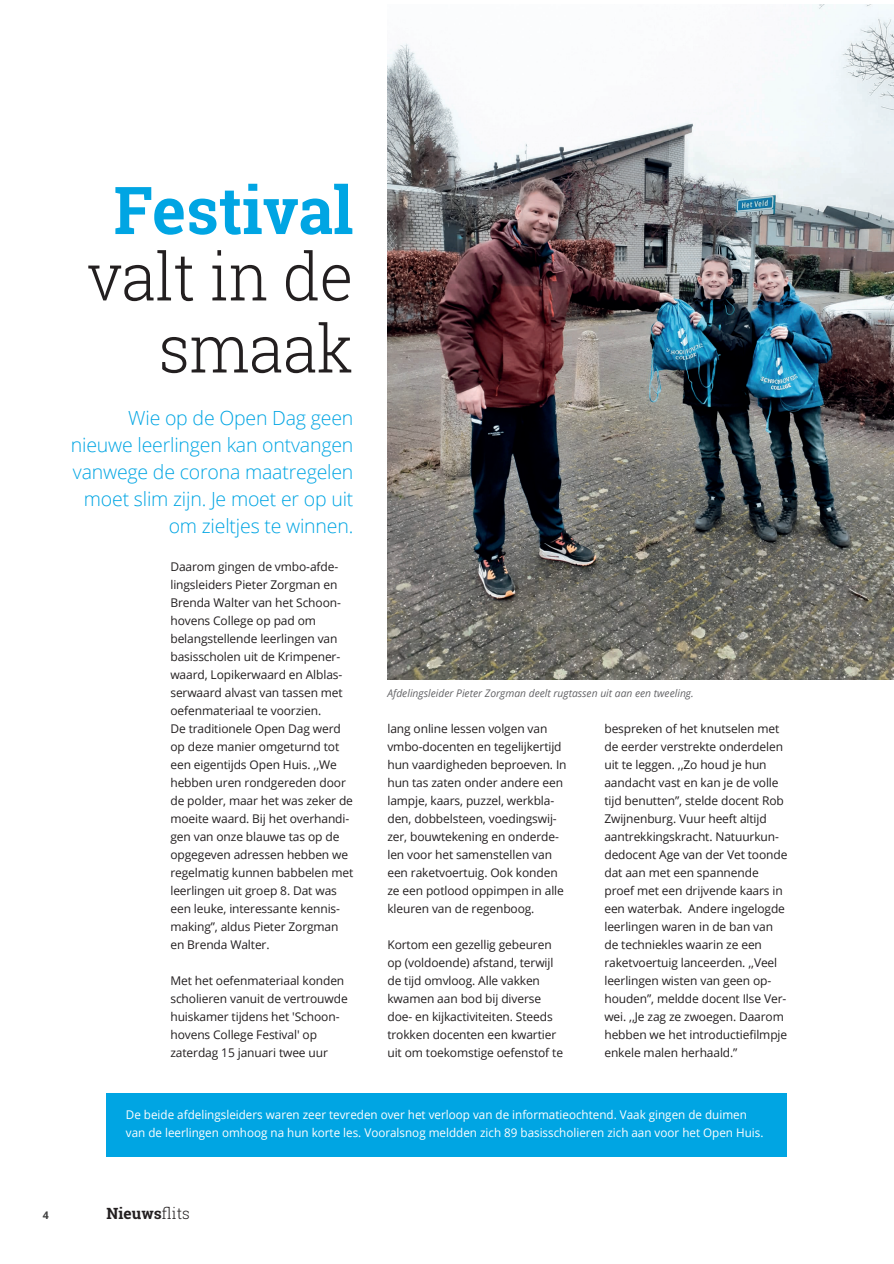
<style>
.page{position:relative;width:894px;height:1264px;background:#fff}
.page>*{position:absolute;margin:0;border:0;box-sizing:border-box;transform-origin:0 0}
.t1{font:300 66px "Roboto Slab";letter-spacing:-.01em;color:#231f20;scale:.95 1}
.t2{font:700 66px "Roboto Slab";color:#00a5e3;scale:.96 1}
.t3{font:300 19.5px/27px "Open Sans";letter-spacing:-.01em;color:#00a5e3;text-align:right}
.t4{font:700 15.45px "Roboto Slab";color:#231f20}
.t5{font:12px/18px "Open Sans";letter-spacing:-.01em;color:#231f20}
.t6{font:12px/18px "Open Sans";color:#fff}
.t7{font:italic 10.5px "Open Sans";color:#636366}
.t8{font:700 10.5px "Open Sans";color:#3e3e3f}
.s1{font-weight:300}
</style>
<div class="page">
<hr style="left:893px;top:0;width:1px;height:678px;background:#00a5e3">
<div style="left:107px;top:1093px;width:680px;height:64px;background:#00a5e3"></div>
<img style="left:387px;top:4px;width:506px;height:675px">
<p class="t2" style="left:114px;top:165px;width:251px">Festival</p>
<p class="t1" style="left:87px;top:231px;width:282px">valt in de</p>
<p class="t1" style="left:159px;top:303px;width:206px">smaak</p>
<p class="t3" style="left:71px;top:404px;width:284px">Wie op de Open Dag geen nieuwe leerlingen kan ontvangen vanwege de corona maatregelen moet slim zijn. Je moet er op uit om zieltjes te winnen.</p>
<p class="t5" style="left:170px;top:557px;width:174px">Daarom gingen de vmbo-afde&shy;lingsleiders Pieter Zorgman en<br>Brenda Walter van het Schoon&shy;hovens College op pad om belangstellende leerlingen van basisscholen uit de Krimpener&shy;waard, Lopikerwaard en Alblas&shy;serwaard alvast van tassen met oefenmateriaal te voorzien.</p>
<p class="t5" style="left:170px;top:719px;width:184px">De traditionele Open Dag werd op deze manier omgeturnd tot een eigentijds Open Huis. ,,We hebben uren rondgereden door de polder, maar het was zeker de moeite waard. Bij het overhandi&shy;gen van onze blauwe tas op de opgegeven adressen hebben we regelmatig kunnen babbelen met leerlingen uit groep 8. Dat was een leuke, interessante kennis&shy;making”, aldus Pieter Zorgman en Brenda Walter.</p>
<p class="t5" style="left:170px;top:971px;width:179px">Met het oefenmateriaal konden scholieren vanuit de vertrouwde huiskamer tijdens het 'Schoon&shy;hovens College Festival' op zaterdag 15 januari twee uur</p>
<p class="t7" style="left:387px;top:686px;width:308px">Afdelingsleider Pieter Zorgman deelt rugtassen uit aan een tweeling.</p>
<p class="t5" style="left:387px;top:719px;width:181px">lang online lessen volgen van vmbo-docenten en tegelijkertijd hun vaardigheden beproeven. In hun tas zaten onder andere een lampje, kaars, puzzel, werkbla&shy;den, dobbelsteen, voedingswij&shy;zer, bouwtekening en onderde&shy;len voor het samenstellen van een raketvoertuig. Ook konden ze een potlood oppimpen in alle kleuren van de regenboog.</p>
<p class="t5" style="left:387px;top:935px;width:177px">Kortom een gezellig gebeuren op (voldoende) afstand, terwijl de tijd omvloog. Alle vakken kwamen aan bod bij diverse doe- en kijkactiviteiten. Steeds trokken docenten een kwartier uit om toekomstige oefenstof te</p>
<p class="t5" style="left:604px;top:719px;width:184px">bespreken of het knutselen met de eerder verstrekte onderdelen uit te leggen. ,,Zo houd je hun aandacht vast en kan je de volle tijd benutten”, stelde docent Rob<br>Zwijnenburg. Vuur heeft altijd aantrekkingskracht. Natuurkun&shy;dedocent Age van der Vet toonde dat aan met een spannende proef met een drijvende kaars in een waterbak. Andere ingelogde leerlingen waren in de ban van de techniekles waarin ze een raketvoertuig lanceerden. ,,Veel leerlingen wisten van geen op&shy;houden”, meldde docent Ilse Ver&shy;wei. ,,Je zag ze zwoegen. Daarom hebben we het introductiefilmpje enkele malen herhaald.”</p>
<p class="t6" style="left:126px;top:1105px;width:639px">De beide afdelingsleiders waren zeer tevreden over het verloop van de informatieochtend. Vaak gingen de duimen van de leerlingen omhoog na hun korte les. Vooralsnog meldden zich 89 basisscholieren zich aan voor het Open Huis.</p>
<p class="t8" style="left:43px;top:1207px;width:7px">4</p>
<p class="t4" style="left:107px;top:1202px;width:85px">Nieuws<span class="s1">flits</span></p>
</div>
